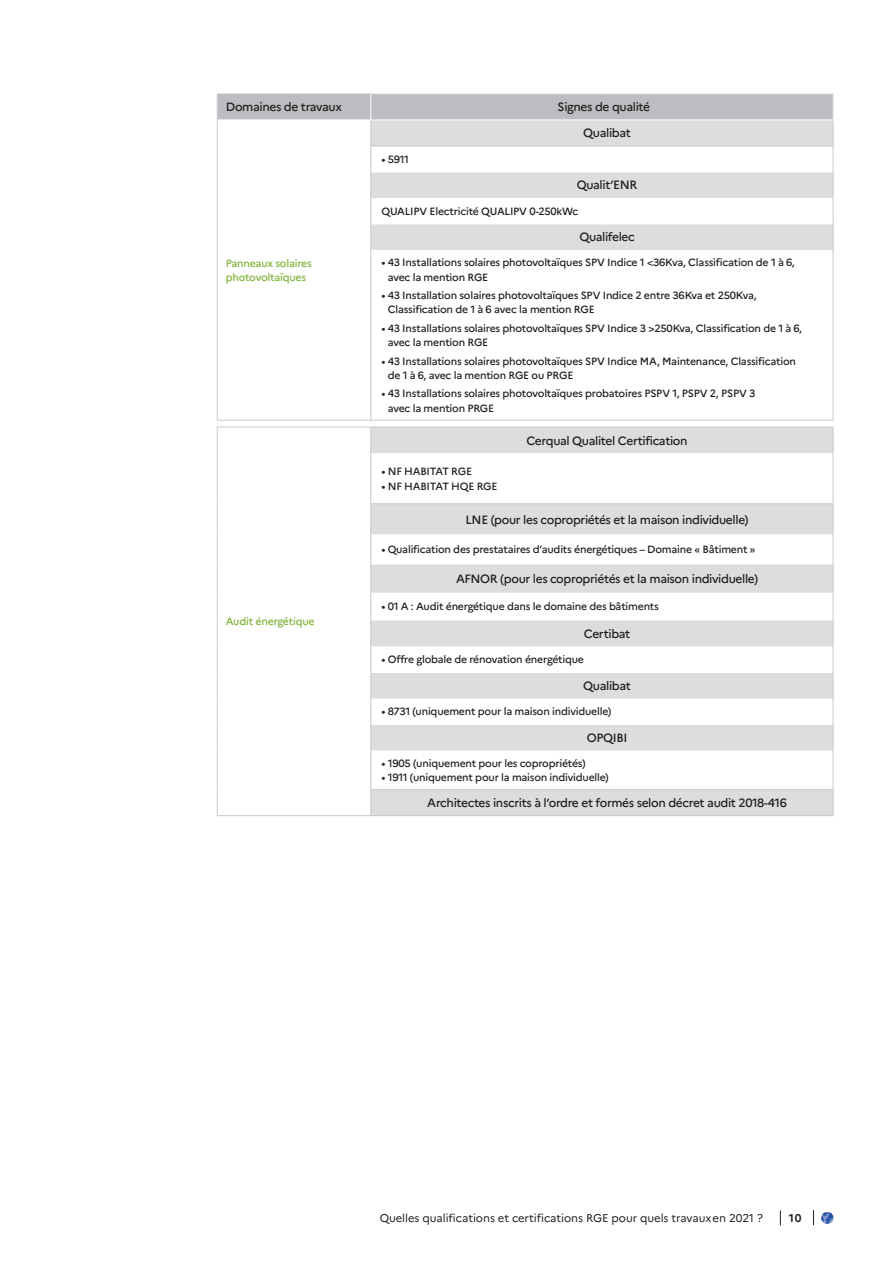
<style>
.page{position:relative;width:893px;height:1263px;background:#fff}
.page>*{position:absolute;margin:0;border:0;box-sizing:border-box;transform-origin:0 0}
.t1{font:500 12px "Marianne";letter-spacing:-.03em;color:#231f20}
.t2{font:11.25px "Marianne";letter-spacing:-.005em;color:#231f20}
.t3{font:700 11.25px "Marianne";color:#231f20}
.t4{font:500 10.5px/14.2px "Marianne";letter-spacing:-.02em;color:#231f20}
.t5{font:500 10.5px/14.2px "Marianne";letter-spacing:-.02em;color:#7fb438}
</style>
<div class="page">
<svg style="left:780px;top:1210px;width:1px;height:15px"></svg>
<svg style="left:813px;top:1210px;width:1px;height:15px"></svg>
<svg style="left:821px;top:1212px;width:12px;height:12px"></svg>
<svg style="left:218px;top:250px;width:615px;height:170px"></svg>
<hr style="left:217px;top:420px;width:154px;height:1px;background:#c7c8ca">
<hr style="left:833px;top:250px;width:1px;height:170px;background:#c7c8ca">
<hr style="left:217px;top:250px;width:1px;height:170px;background:#c7c8ca">
<hr style="left:370px;top:250px;width:1px;height:170px;background:#c7c8ca">
<svg style="left:217px;top:94px;width:617px;height:156px"></svg>
<hr style="left:370px;top:146px;width:463px;height:1px;background:#c7c8ca">
<hr style="left:371px;top:420px;width:462px;height:1px;background:#c7c8ca">
<svg style="left:371px;top:428px;width:462px;height:387px"></svg>
<hr style="left:217px;top:815px;width:154px;height:1px;background:#c7c8ca">
<hr style="left:371px;top:427px;width:462px;height:1px;background:#c7c8ca">
<hr style="left:833px;top:750px;width:1px;height:39px;background:#c7c8ca">
<svg style="left:833px;top:790px;width:1px;height:25px"></svg>
<svg style="left:833px;top:427px;width:1px;height:26px"></svg>
<hr style="left:833px;top:453px;width:1px;height:50px;background:#c7c8ca">
<hr style="left:370px;top:503px;width:463px;height:1px;background:#c7c8ca">
<hr style="left:833px;top:504px;width:1px;height:30px;background:#c7c8ca">
<hr style="left:371px;top:724px;width:462px;height:1px;background:#fff">
<hr style="left:370px;top:534px;width:1px;height:30px;background:#c7c8ca">
<hr style="left:833px;top:534px;width:1px;height:30px;background:#c7c8ca">
<hr style="left:371px;top:672px;width:462px;height:1px;background:#fff">
<hr style="left:217px;top:427px;width:154px;height:1px;background:#c7c8ca">
<svg style="left:217px;top:427px;width:1px;height:26px"></svg>
<svg style="left:370px;top:427px;width:1px;height:26px"></svg>
<hr style="left:217px;top:453px;width:1px;height:51px;background:#c7c8ca">
<hr style="left:370px;top:453px;width:1px;height:50px;background:#c7c8ca">
<hr style="left:217px;top:504px;width:1px;height:30px;background:#c7c8ca">
<hr style="left:370px;top:504px;width:1px;height:30px;background:#c7c8ca">
<hr style="left:217px;top:534px;width:1px;height:30px;background:#c7c8ca">
<svg style="left:370px;top:564px;width:1px;height:186px"></svg>
<svg style="left:217px;top:564px;width:1px;height:186px"></svg>
<hr style="left:217px;top:750px;width:1px;height:40px;background:#c7c8ca">
<hr style="left:370px;top:750px;width:1px;height:39px;background:#c7c8ca">
<svg style="left:217px;top:790px;width:1px;height:25px"></svg>
<svg style="left:370px;top:790px;width:1px;height:25px"></svg>
<svg style="left:833px;top:564px;width:1px;height:186px"></svg>
<hr style="left:370px;top:789px;width:463px;height:1px;background:#c7c8ca">
<hr style="left:371px;top:815px;width:462px;height:1px;background:#c7c8ca">
<p class="t1" style="left:226px;top:100px;width:118px">Domaines de travaux</p>
<p class="t1" style="left:558px;top:100px;width:94px">Signes de qualité</p>
<p class="t5" style="left:226px;top:256px;width:87px">Panneaux solaires photovoltaïques</p>
<p class="t5" style="left:226px;top:614px;width:90px">Audit énergétique</p>
<p class="t4" style="left:381px;top:152px;width:29px">• 5911</p>
<p class="t1" style="left:583px;top:126px;width:49px">Qualibat</p>
<p class="t1" style="left:577px;top:178px;width:62px">Qualit’ENR</p>
<p class="t4" style="left:381px;top:204px;width:198px">QUALIPV Electricité QUALIPV 0-250kWc</p>
<p class="t1" style="left:579px;top:230px;width:57px">Qualifelec</p>
<p class="t4" style="left:388px;top:255px;width:408px;text-indent:-6px">• 43 Installations solaires photovoltaïques SPV Indice 1 &lt;36Kva, Classification de 1 à 6, avec la mention RGE</p>
<p class="t4" style="left:388px;top:288px;width:370px;text-indent:-6px">• 43 Installation solaires photovoltaïques SPV Indice 2 entre 36Kva et 250Kva,<br>Classification de 1 à 6 avec la mention RGE</p>
<p class="t4" style="left:388px;top:321px;width:416px;text-indent:-6px">• 43 Installations solaires photovoltaïques SPV Indice 3 &gt;250Kva, Classification de 1 à 6, avec la mention RGE</p>
<p class="t4" style="left:388px;top:354px;width:410px;text-indent:-6px">• 43 Installations solaires photovoltaïques SPV Indice MA, Maintenance, Classification de 1 à 6, avec la mention RGE ou PRGE</p>
<p class="t4" style="left:388px;top:386px;width:369px;text-indent:-6px">• 43 Installations solaires photovoltaïques probatoires PSPV 1, PSPV 2, PSPV 3 avec la mention PRGE</p>
<p class="t1" style="left:526px;top:433px;width:163px">Cerqual Qualitel Certification</p>
<p class="t4" style="left:381px;top:464px;width:92px">• NF HABITAT RGE</p>
<p class="t4" style="left:381px;top:479px;width:118px">• NF HABITAT HQE RGE</p>
<p class="t1" style="left:466px;top:512px;width:284px">LNE (pour les copropriétés et la maison individuelle)</p>
<p class="t4" style="left:381px;top:542px;width:376px">• Qualification des prestataires d’audits énergétiques – Domaine « Bâtiment »</p>
<p class="t1" style="left:456px;top:571px;width:304px">AFNOR (pour les copropriétés et la maison individuelle)</p>
<p class="t4" style="left:381px;top:600px;width:279px">• 01 A : Audit énergétique dans le domaine des bâtiments</p>
<p class="t1" style="left:584px;top:626px;width:48px">Certibat</p>
<p class="t4" style="left:381px;top:652px;width:204px">• Offre globale de rénovation énergétique</p>
<p class="t1" style="left:583px;top:678px;width:49px">Qualibat</p>
<p class="t4" style="left:381px;top:704px;width:231px">• 8731 (uniquement pour la maison individuelle)</p>
<p class="t1" style="left:587px;top:730px;width:42px">OPQIBI</p>
<p class="t4" style="left:381px;top:756px;width:206px">• 1905 (uniquement pour les copropriétés)</p>
<p class="t4" style="left:381px;top:770px;width:229px">• 1911 (uniquement pour la maison individuelle)</p>
<p class="t1" style="left:427px;top:795px;width:361px">Architectes inscrits à l’ordre et formés selon décret audit 2018-416</p>
<p class="t2" style="left:380px;top:1211px;width:385px">Quelles qualifications et certifications RGE pour quels travauxen 2021 ?</p>
<p class="t3" style="left:789px;top:1211px;width:14px">10</p>
</div>
